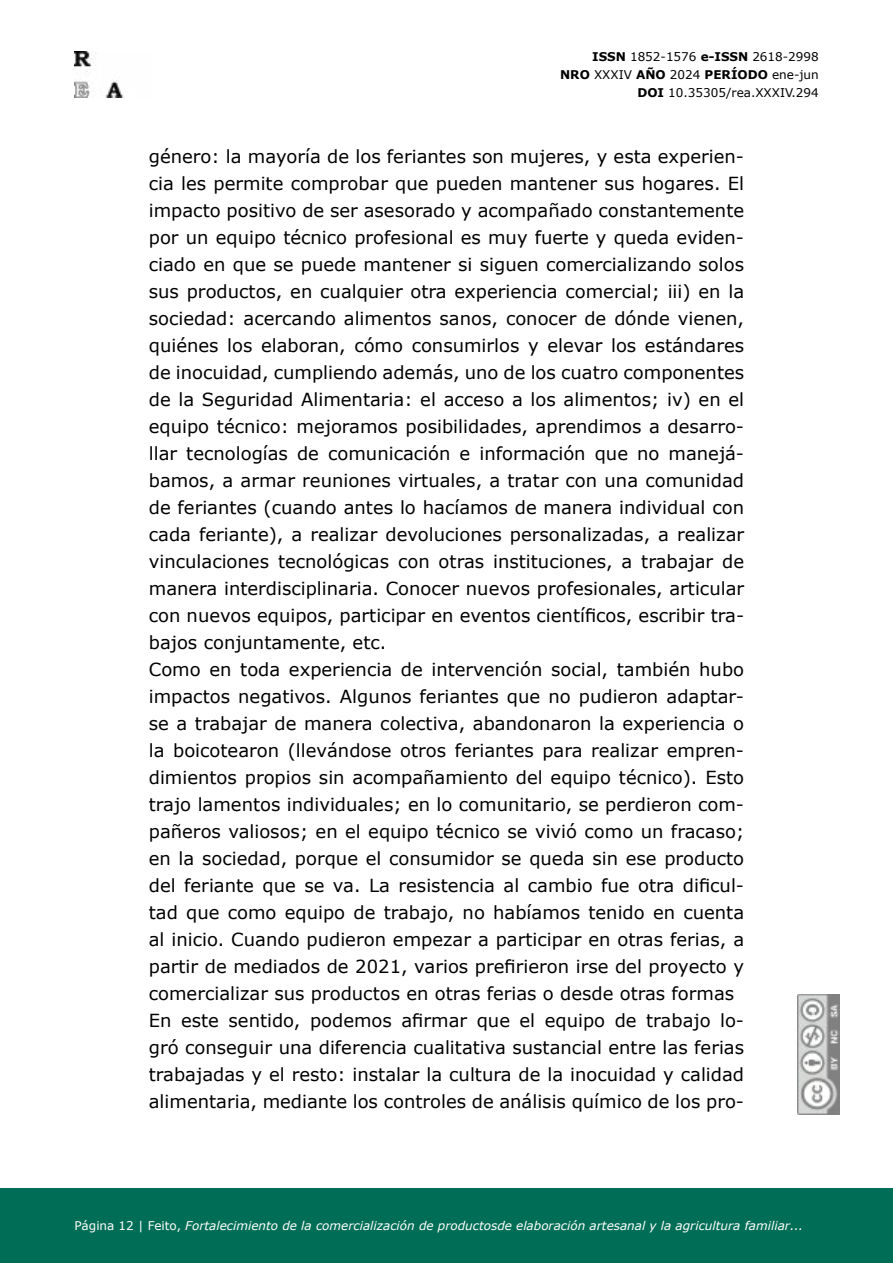
<style>
.page{position:relative;width:893px;height:1263px;background:#fff}
.page>*{position:absolute;margin:0;border:0;box-sizing:border-box;transform-origin:0 0}
.t1{font:18px/27px "Verdana";color:#000}
.t2{font:italic 12px "Verdana";color:#fff}
.t3{font:12px/18px "Verdana";color:#000;text-align:right}
.s1{font-weight:700}
.s2{font-style:normal}
</style>
<div class="page">
<img style="left:798px;top:994px;width:42px;height:120px">
<div style="left:0;top:1188px;width:893px;height:75px;background:#006e56"></div>
<img style="left:74px;top:52px;width:50px;height:45px">
<p class="t3" style="left:560px;top:48px;width:260px"><span class="s1">ISSN</span> 1852-1576 <span class="s1">e-ISSN</span> 2618-2998<br><span class="s1">NRO</span> XXXIV <span class="s1">AÑO</span> 2024 <span class="s1">PERÍODO</span> ene-jun<br><span class="s1">DOI</span> 10.35305/rea.XXXIV.294</p>
<p class="t1" style="left:149px;top:143px;width:597px">género: la mayoría de los feriantes son mujeres, y esta experien&shy;cia les permite comprobar que pueden mantener sus hogares. El impacto positivo de ser asesorado y acompañado constantemente por un equipo técnico profesional es muy fuerte y queda eviden&shy;ciado en que se puede mantener si siguen comercializando solos sus productos, en cualquier otra experiencia comercial; iii) en la sociedad: acercando alimentos sanos, conocer de dónde vienen, quiénes los elaboran, cómo consumirlos y elevar los estándares de inocuidad, cumpliendo además, uno de los cuatro componentes de la Seguridad Alimentaria: el acceso a los alimentos; iv) en el equipo técnico: mejoramos posibilidades, aprendimos a desarro&shy;llar tecnologías de comunicación e información que no manejá&shy;bamos, a armar reuniones virtuales, a tratar con una comunidad de feriantes (cuando antes lo hacíamos de manera individual con cada feriante), a realizar devoluciones personalizadas, a realizar vinculaciones tecnológicas con otras instituciones, a trabajar de manera interdisciplinaria. Conocer nuevos profesionales, articular con nuevos equipos, participar en eventos científicos, escribir tra&shy;bajos conjuntamente, etc.<br>Como en toda experiencia de intervención social, también hubo impactos negativos. Algunos feriantes que no pudieron adaptar&shy;se a trabajar de manera colectiva, abandonaron la experiencia o la boicotearon (llevándose otros feriantes para realizar empren&shy;dimientos propios sin acompañamiento del equipo técnico). Esto trajo lamentos individuales; en lo comunitario, se perdieron com&shy;pañeros valiosos; en el equipo técnico se vivió como un fracaso; en la sociedad, porque el consumidor se queda sin ese producto del feriante que se va. La resistencia al cambio fue otra dificul&shy;tad que como equipo de trabajo, no habíamos tenido en cuenta al inicio. Cuando pudieron empezar a participar en otras ferias, a partir de mediados de 2021, varios prefirieron irse del proyecto y comercializar sus productos en otras ferias o desde otras formas En este sentido, podemos afirmar que el equipo de trabajo lo&shy;gró conseguir una diferencia cualitativa sustancial entre las ferias trabajadas y el resto: instalar la cultura de la inocuidad y calidad alimentaria, mediante los controles de análisis químico de los pro-</p>
<p class="t2" style="left:74px;top:1217px;width:730px"><span class="s2">Página 12 | Feito,</span> Fortalecimiento de la comercialización de productosde elaboración artesanal y la agricultura familiar...</p>
</div>
